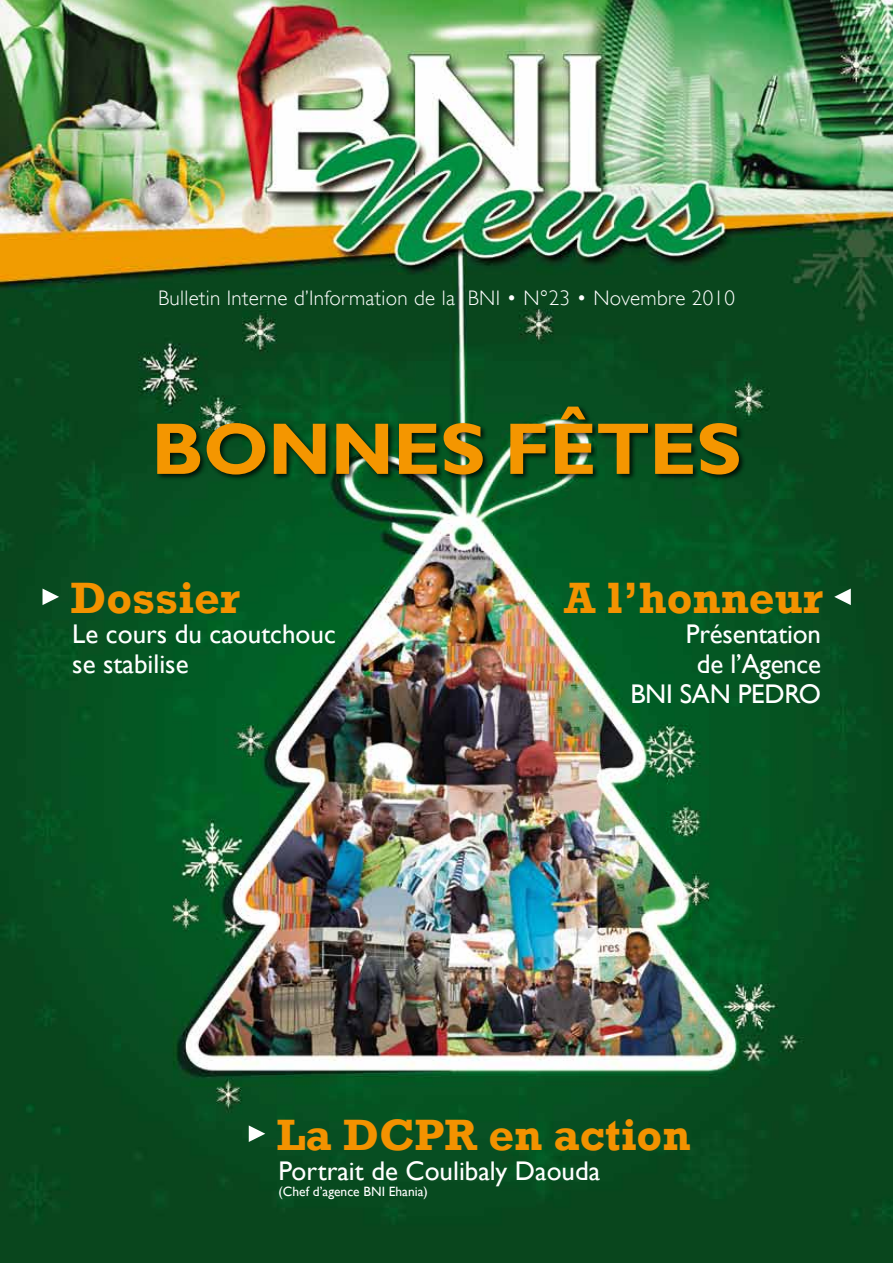
<style>
.page{position:relative;width:893px;height:1263px;background:#fff}
.page>*{position:absolute;margin:0;border:0;box-sizing:border-box;transform-origin:0 0}
.t1{font:700 73.5px "Gill Sans";letter-spacing:-.01em;color:#f49600}
.t2{font:700 45px "Rockwell";color:#f39200}
.t3{font:27px/30px "Gill Sans";color:#fff}
.t4{font:300 21px "Gill Sans";letter-spacing:.015em;color:#fff}
.t5{font:13.5px "Gill Sans";color:#fff}
</style>
<div class="page">
<img style="left:0;top:0;width:893px;height:1263px">
<div style="left:156px;top:405px;width:591px;height:77px;background:#000;opacity:.75"></div>
<svg style="left:43px;top:588px;width:16px;height:17px"></svg>
<svg style="left:834px;top:588px;width:17px;height:17px"></svg>
<svg style="left:249px;top:1125px;width:16px;height:17px"></svg>
<p class="t4" style="left:158px;top:286px;width:578px">Bulletin Interne d’Information de la BNI • N°23 • Novembre 2010</p>
<h1 class="t1" style="left:152px;top:405px;width:591px">BONNES FÊTES</h1>
<h2 class="t2" style="left:70px;top:570px;width:171px">Dossier</h2>
<p class="t3" style="left:72px;top:619px;width:265px">Le cours du caoutchouc se stabilise</p>
<h2 class="t2" style="left:564px;top:570px;width:260px">A l’honneur</h2>
<p class="t3" style="left:630px;top:619px;width:192px;text-align:right">Présentation<br>de l’Agence<br>BNI SAN PEDRO</p>
<h2 class="t2" style="left:277px;top:1107px;width:415px">La DCPR en action</h2>
<p class="t3" style="left:279px;top:1156px;width:323px">Portrait de Coulibaly Daouda</p>
<p class="t5" style="left:279px;top:1183px;width:151px">(Chef d’agence BNI Ehania)</p>
</div>
